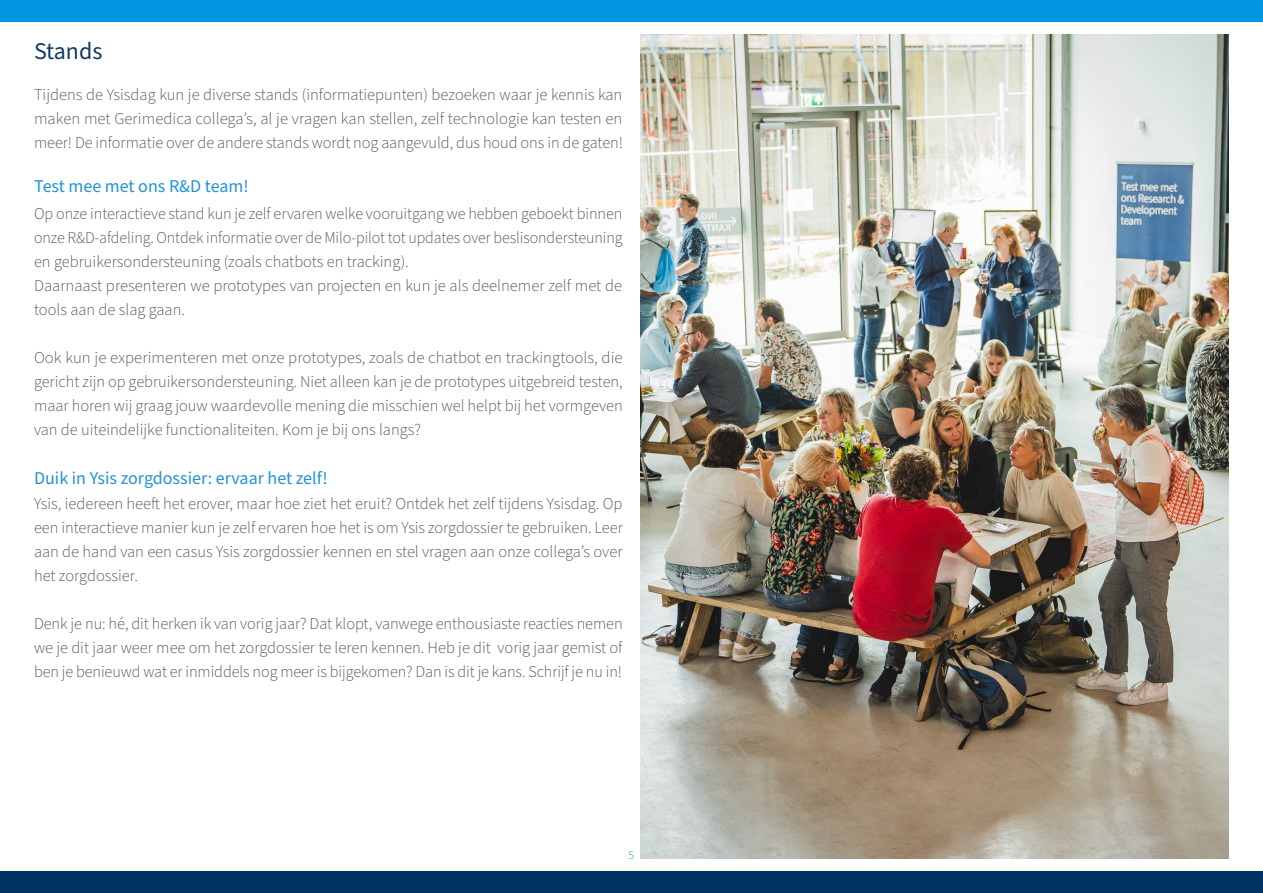
<style>
.page{position:relative;width:1263px;height:893px;background:#fff}
.page>*{position:absolute;margin:0;border:0;box-sizing:border-box;transform-origin:0 0}
.t1{font:24px "Source Sans Pro";color:#143a64}
.t2{font:18px "Source Sans Pro";color:#2393d1}
.t3{font:300 16.5px/24px "Source Sans Pro";color:#515455;text-align:justify}
.t4{font:300 12px "Source Sans Pro";color:#2393d1}
</style>
<div class="page">
<div style="left:0;top:0;width:1263px;height:21px;background:#0096e1"></div>
<div style="left:0;top:872px;width:1263px;height:21px;background:#003264"></div>
<img style="left:640px;top:34px;width:589px;height:825px">
<p class="t1" style="left:34px;top:35px;width:70px">Stands</p>
<p class="t3" style="left:34px;top:83px;width:590px">Tijdens de Ysisdag kun je diverse stands (informatiepunten) bezoeken waar je kennis kan maken met Gerimedica collega’s, al je vragen kan stellen, zelf technologie kan testen en meer! De informatie over de andere stands wordt nog aangevuld, dus houd ons in de gaten!</p>
<p class="t2" style="left:34px;top:174px;width:216px">Test mee met ons R&amp;D team!</p>
<p class="t3" style="left:34px;top:202px;width:590px">Op onze interactieve stand kun je zelf ervaren welke vooruitgang we hebben geboekt binnen onze R&amp;D-afdeling. Ontdek informatie over de Milo-pilot tot updates over beslisondersteuning en gebruikersondersteuning (zoals chatbots en tracking).</p>
<p class="t3" style="left:34px;top:274px;width:590px">Daarnaast presenteren we prototypes van projecten en kun je als deelnemer zelf met de tools aan de slag gaan.</p>
<p class="t3" style="left:34px;top:346px;width:590px">Ook kun je experimenteren met onze prototypes, zoals de chatbot en trackingtools, die gericht zijn op gebruikersondersteuning. Niet alleen kan je de prototypes uitgebreid testen, maar horen wij graag jouw waardevolle mening die misschien wel helpt bij het vormgeven van de uiteindelijke functionaliteiten. Kom je bij ons langs?</p>
<p class="t2" style="left:34px;top:466px;width:295px">Duik in Ysis zorgdossier: ervaar het zelf!</p>
<p class="t3" style="left:34px;top:492px;width:590px">Ysis, iedereen heeft het erover, maar hoe ziet het eruit? Ontdek het zelf tijdens Ysisdag. Op een interactieve manier kun je zelf ervaren hoe het is om Ysis zorgdossier te gebruiken. Leer aan de hand van een casus Ysis zorgdossier kennen en stel vragen aan onze collega’s over het zorgdossier.</p>
<p class="t3" style="left:34px;top:612px;width:590px">Denk je nu: hé, dit herken ik van vorig jaar? Dat klopt, vanwege enthousiaste reacties nemen we je dit jaar weer mee om het zorgdossier te leren kennen. Heb je dit vorig jaar gemist of ben je benieuwd wat er inmiddels nog meer is bijgekomen? Dan is dit je kans. Schrijf je nu in!</p>
<p class="t4" style="left:629px;top:846px;width:7px">5</p>
</div>
